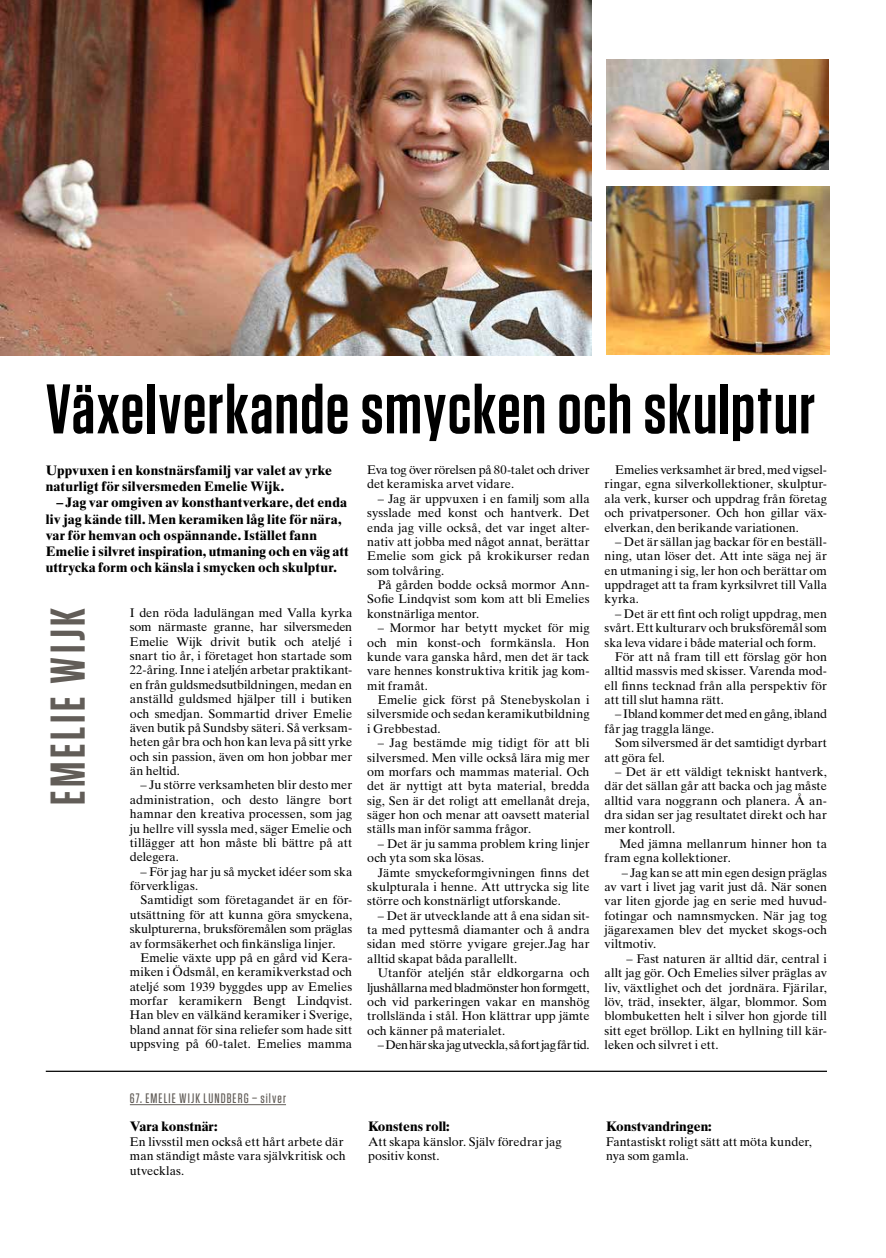
<style>
.page{position:relative;width:886px;height:1258px;background:#fff}
.page>*{position:absolute;margin:0;border:0;box-sizing:border-box;transform-origin:0 0}
.t1{font:600 70px "Tungsten";letter-spacing:.02em;color:#000}
.t2{font:600 48.75px "Tungsten";letter-spacing:.075em;color:#625d58}
.t3{font:700 13.75px/16.2px "Times Ten LT Std";letter-spacing:.01em;color:#000}
.t4{font:500 13.75px "Tungsten";letter-spacing:.08em;color:#625d58}
.t5{font:12.5px/14.4px "Times Ten LT Std";color:#000;text-align:justify}
.t6{font:12.5px "Times Ten LT Std";letter-spacing:-.04em;color:#000}
</style>
<div class="page">
<img style="left:1px;top:0;width:590px;height:355px">
<hr style="left:46px;top:1071px;width:781px;height:1px;background:#000">
<hr style="left:130px;top:1104px;width:156px;height:1px;background:#625d58">
<img style="left:606px;top:59px;width:222px;height:110px">
<img style="left:606px;top:187px;width:223px;height:168px">
<h1 class="t1" style="left:46px;top:372px;width:771px">Växelverkande smycken och skulptur</h1>
<p class="t3" style="left:46px;top:462px;width:288px">Uppvuxen i en konstnärsfamilj var valet av yrke naturligt för silversmeden Emelie Wijk.</p>
<p class="t3" style="left:46px;top:494px;width:304px;text-indent:11px">– Jag var omgiven av konsthantverkare, det enda liv jag kände till. Men keramiken låg lite för nära, var för hemvan och ospännande. Istället fann Emelie i silvret inspiration, utmaning och en väg att uttrycka form och känsla i smycken och skulptur.</p>
<h2 class="t2" style="left:42px;top:805px;width:198px;rotate:-90deg">EMELIE WIJK</h2>
<p class="t5" style="left:130px;top:605px;width:224px">I den röda ladulängan med Valla kyrka som närmaste granne, har silversmeden Emelie Wijk drivit butik och ateljé i snart tio år, i företaget hon startade som 22-åring. Inne i ateljén arbetar praktikant&shy;en från guldsmedsutbildningen, medan en anställd guldsmed hjälper till i butiken och smedjan. Sommartid driver Emelie även butik på Sundsby säteri. Så verksam&shy;heten går bra och hon kan leva på sitt yrke och sin passion, även om hon jobbar mer än heltid.</p>
<p class="t5" style="left:130px;top:778px;width:224px;text-indent:11px">– Ju större verksamheten blir desto mer administration, och desto längre bort hamnar den kreativa processen, som jag ju hellre vill syssla med, säger Emelie och tillägger att hon måste bli bättre på att delegera.</p>
<p class="t5" style="left:130px;top:864px;width:224px;text-indent:11px">– För jag har ju så mycket idéer som ska förverkligas.</p>
<p class="t5" style="left:130px;top:893px;width:224px;text-indent:11px">Samtidigt som företagandet är en för&shy;utsättning för att kunna göra smyckena, skulpturerna, bruksföremålen som präglas av formsäkerhet och finkänsliga linjer.</p>
<p class="t5" style="left:130px;top:950px;width:224px;text-indent:11px">Emelie växte upp på en gård vid Kera&shy;miken i Ödsmål, en keramikverkstad och ateljé som 1939 byggdes upp av Emelies morfar keramikern Bengt Lindqvist.<br>Han blev en välkänd keramiker i Sverige, bland annat för sina reliefer som hade sitt uppsving på 60-talet. Emelies mamma</p>
<p class="t5" style="left:367px;top:462px;width:224px">Eva tog över rörelsen på 80-talet och driver det keramiska arvet vidare.</p>
<p class="t5" style="left:367px;top:491px;width:224px;text-indent:11px">– Jag är uppvuxen i en familj som alla sysslade med konst och hantverk. Det enda jag ville också, det var inget alter&shy;nativ att jobba med något annat, berättar Emelie som gick på krokikurser redan som tolvåring.</p>
<p class="t5" style="left:367px;top:577px;width:224px;text-indent:11px">På gården bodde också mormor Ann-Sofie Lindqvist som kom att bli Emelies konstnärliga mentor.</p>
<p class="t5" style="left:367px;top:621px;width:224px;text-indent:11px">– Mormor har betytt mycket för mig och min konst-och formkänsla. Hon kunde vara ganska hård, men det är tack vare hennes konstruktiva kritik jag kom&shy;mit framåt.</p>
<p class="t5" style="left:367px;top:692px;width:224px;text-indent:11px">Emelie gick först på Stenebyskolan i silversmide och sedan keramikutbildning i Grebbestad.</p>
<p class="t5" style="left:367px;top:736px;width:224px;text-indent:11px">– Jag bestämde mig tidigt för att bli silversmed. Men ville också lära mig mer om morfars och mammas material. Och det är nyttigt att byta material, bredda sig, Sen är det roligt att emellanåt dreja, säger hon och menar att oavsett material ställs man inför samma frågor.</p>
<p class="t5" style="left:367px;top:836px;width:224px;text-indent:11px">– Det är ju samma problem kring linjer och yta som ska lösas.</p>
<p class="t5" style="left:367px;top:865px;width:224px;text-indent:11px">Jämte smyckeformgivningen finns det skulpturala i henne. Att uttrycka sig lite större och konstnärligt utforskande.</p>
<p class="t5" style="left:367px;top:908px;width:224px;text-indent:11px">– Det är utvecklande att å ena sidan sit&shy;ta med pyttesmå diamanter och å andra sidan med större yvigare grejer.Jag har alltid skapat båda parallellt.</p>
<p class="t5" style="left:367px;top:966px;width:224px;text-indent:11px">Utanför ateljén står eldkorgarna och ljushållarna med bladmönster hon formgett, och vid parkeringen vakar en manshög trollslända i stål. Hon klättrar upp jämte och känner på materialet.</p>
<p class="t6" style="left:378px;top:1037px;width:213px">– Den här ska jag utveckla, så fort jag får tid.</p>
<p class="t5" style="left:605px;top:462px;width:224px;text-indent:11px">Emelies verksamhet är bred, med vigsel&shy;ringar, egna silverkollektioner, skulptur&shy;ala verk, kurser och uppdrag från företag och privatpersoner. Och hon gillar väx&shy;elverkan, den berikande variationen.</p>
<p class="t5" style="left:605px;top:534px;width:224px;text-indent:11px">– Det är sällan jag backar för en beställ&shy;ning, utan löser det. Att inte säga nej är en utmaning i sig, ler hon och berättar om uppdraget att ta fram kyrksilvret till Valla kyrka.</p>
<p class="t5" style="left:615px;top:606px;width:213px">– Det är ett fint och roligt uppdrag, men</p>
<p class="t5" style="left:605px;top:621px;width:224px">svårt. Ett kulturarv och bruksföremål som</p>
<p class="t5" style="left:605px;top:635px;width:213px">ska leva vidare i både material och form.</p>
<p class="t5" style="left:615px;top:649px;width:213px">För att nå fram till ett förslag gör hon</p>
<p class="t5" style="left:605px;top:664px;width:224px">alltid massvis med skisser. Varenda mod-</p>
<p class="t5" style="left:605px;top:678px;width:224px">ell finns tecknad från alla perspektiv för</p>
<p class="t5" style="left:605px;top:692px;width:121px">att till slut hamna rätt.</p>
<p class="t5" style="left:605px;top:707px;width:224px;text-indent:11px">– Ibland kommer det med en gång, ibland får jag traggla länge.</p>
<p class="t5" style="left:605px;top:736px;width:224px;text-indent:11px">Som silversmed är det samtidigt dyrbart att göra fel.</p>
<p class="t5" style="left:605px;top:764px;width:224px;text-indent:11px">– Det är ett väldigt tekniskt hantverk, där det sällan går att backa och jag måste alltid vara noggrann och planera. Å an&shy;dra sidan ser jag resultatet direkt och har mer kontroll.</p>
<p class="t5" style="left:605px;top:836px;width:224px;text-indent:15px">Med jämna mellanrum hinner hon ta fram egna kollektioner.</p>
<p class="t5" style="left:605px;top:865px;width:224px;text-indent:17px">– Jag kan se att min egen design präglas av vart i livet jag varit just då. När sonen var liten gjorde jag en serie med huvud&shy;fotingar och namnsmycken. När jag tog jägarexamen blev det mycket skogs-och viltmotiv.</p>
<p class="t5" style="left:605px;top:951px;width:224px;text-indent:22px">– Fast naturen är alltid där, central i allt jag gör. Och Emelies silver präglas av liv, växtlighet och det jordnära. Fjärilar, löv, träd, insekter, älgar, blommor. Som blombuketten helt i silver hon gjorde till sitt eget bröllop. Likt en hyllning till kär&shy;leken och silvret i ett.</p>
<p class="t4" style="left:130px;top:1091px;width:158px">67. EMELIE WIJK LUNDBERG – silver</p>
<p class="t3" style="left:130px;top:1118px;width:89px">Vara konstnär:</p>
<p class="t5" style="left:130px;top:1134px;width:217px;text-align:left">En livsstil men också ett hårt arbete där man ständigt måste vara självkritisk och utvecklas.</p>
<p class="t3" style="left:368px;top:1118px;width:83px">Konstens roll:</p>
<p class="t5" style="left:368px;top:1134px;width:195px">Att skapa känslor. Själv föredrar jag positiv konst.</p>
<p class="t3" style="left:606px;top:1118px;width:107px">Konstvandringen:</p>
<p class="t5" style="left:606px;top:1134px;width:207px">Fantastiskt roligt sätt att möta kunder, nya som gamla.</p>
</div>
